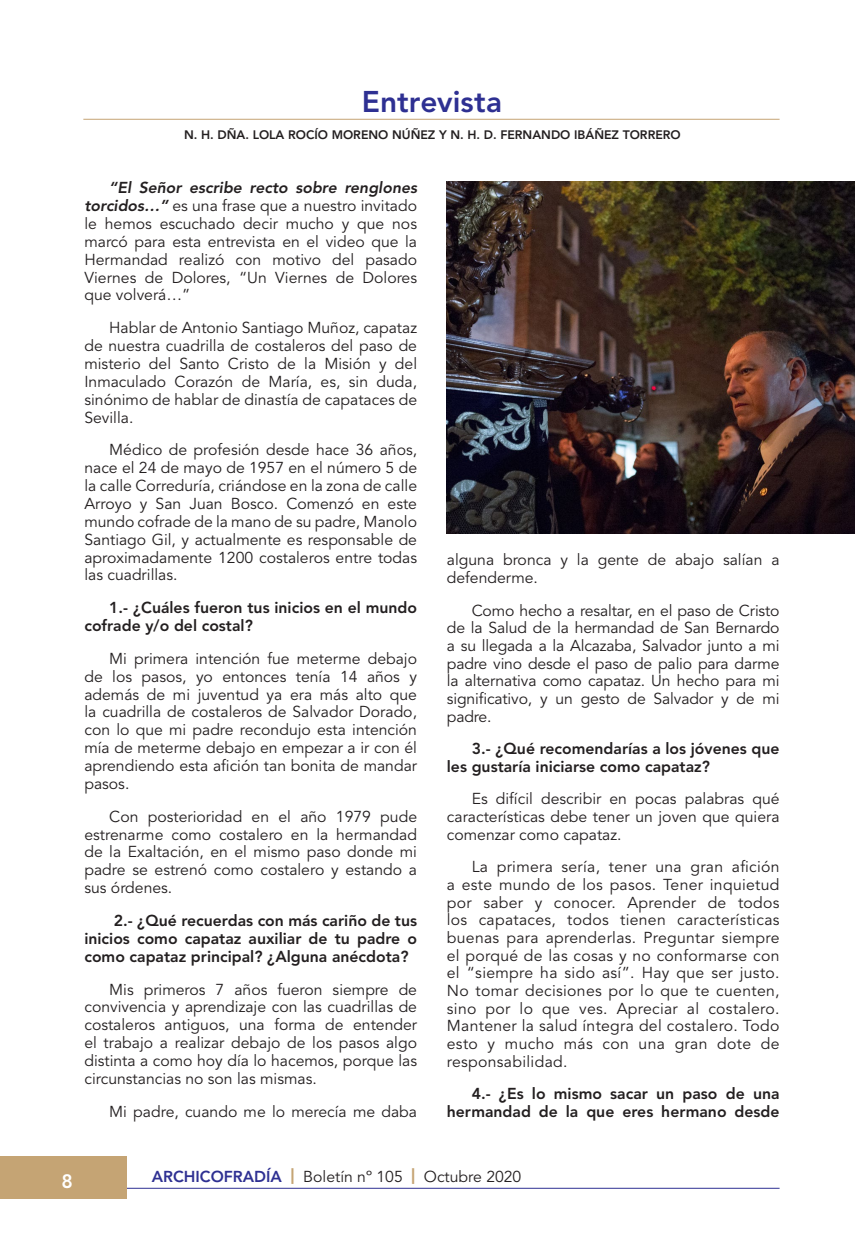
<style>
.page{position:relative;width:864px;height:1236px;background:#fff}
.page>*{position:absolute;margin:0;border:0;box-sizing:border-box;transform-origin:0 0}
.t1{font:800 29.75px "Avenir LT Std";letter-spacing:.005em;color:#2e3092}
.t2{font:800 19.25px "Avenir LT Std";color:#fff}
.t3{font:15.75px/17.8px "Avenir LT Std";color:#231f20;text-align:justify}
.t4{font:800 15.75px/17.8px "Avenir LT Std";color:#231f20}
.t5{font:800 12.25px "Avenir LT Std";color:#231f20}
.s1{font-weight:800;font-style:italic}
.s2{font-weight:800;color:#2e3092}
.s3{font-weight:900;color:#c5a474}
</style>
<div class="page">
<hr style="left:120px;top:1187px;width:659px;height:1px;background:#2e3092">
<div style="left:0;top:1156px;width:126px;height:42px;background:#c5a474"></div>
<hr style="left:83px;top:119px;width:696px;height:1px;background:#c5a474">
<img style="left:446px;top:181px;width:407px;height:352px">
<h1 class="t1" style="left:361px;top:84px;width:142px">Entrevista</h1>
<p class="t5" style="left:184px;top:127px;width:498px">N. H. DÑA. LOLA ROCÍO MORENO NÚÑEZ Y N. H. D. FERNANDO IBÁÑEZ TORRERO</p>
<p class="t3" style="left:84px;top:179px;width:334px;text-indent:25px"><span class="s1">“El Señor escribe recto sobre renglones torcidos…”</span> es una frase que a nuestro invitado le hemos escuchado decir mucho y que nos marcó para esta entrevista en el video que la Hermandad realizó con motivo del pasado Viernes de Dolores, “Un Viernes de Dolores que volverá…”</p>
<p class="t3" style="left:84px;top:319px;width:334px;text-indent:25px">Hablar de Antonio Santiago Muñoz, capataz de nuestra cuadrilla de costaleros del paso de misterio del Santo Cristo de la Misión y del Inmaculado Corazón de María, es, sin duda, sinónimo de hablar de dinastía de capataces de Sevilla.</p>
<p class="t3" style="left:84px;top:441px;width:334px;text-indent:25px">Médico de profesión desde hace 36 años, nace el 24 de mayo de 1957 en el número 5 de la calle Correduría, criándose en la zona de calle Arroyo y San Juan Bosco. Comenzó en este mundo cofrade de la mano de su padre, Manolo Santiago Gil, y actualmente es responsable de aproximadamente 1200 costaleros entre todas las cuadrillas.</p>
<p class="t4" style="left:84px;top:598px;width:334px;text-indent:25px">1.- ¿Cuáles fueron tus inicios en el mundo cofrade y/o del costal?</p>
<p class="t3" style="left:84px;top:650px;width:334px;text-indent:25px">Mi primera intención fue meterme debajo de los pasos, yo entonces tenía 14 años y además de mi juventud ya era más alto que la cuadrilla de costaleros de Salvador Dorado, con lo que mi padre recondujo esta intención mía de meterme debajo en empezar a ir con él aprendiendo esta afición tan bonita de mandar pasos.</p>
<p class="t3" style="left:84px;top:807px;width:334px;text-indent:25px">Con posterioridad en el año 1979 pude estrenarme como costalero en la hermandad de la Exaltación, en el mismo paso donde mi padre se estrenó como costalero y estando a sus órdenes.</p>
<p class="t4" style="left:84px;top:911px;width:334px;text-align:justify;text-indent:29px">2.- ¿Qué recuerdas con más cariño de tus inicios como capataz auxiliar de tu padre o como capataz principal? ¿Alguna anécdota?</p>
<p class="t3" style="left:84px;top:980px;width:334px;text-indent:25px">Mis primeros 7 años fueron siempre de convivencia y aprendizaje con las cuadrillas de costaleros antiguos, una forma de entender el trabajo a realizar debajo de los pasos algo distinta a como hoy día lo hacemos, porque las circunstancias no son las mismas.</p>
<p class="t3" style="left:109px;top:1102px;width:309px">Mi padre, cuando me lo merecía me daba</p>
<p class="t3" style="left:446px;top:551px;width:334px">alguna bronca y la gente de abajo salían a defenderme.</p>
<p class="t3" style="left:446px;top:601px;width:334px;text-indent:25px">Como hecho a resaltar, en el paso de Cristo de la Salud de la hermandad de San Bernardo a su llegada a la Alcazaba, Salvador junto a mi padre vino desde el paso de palio para darme la alternativa como capataz. Un hecho para mi significativo, y un gesto de Salvador y de mi padre.</p>
<p class="t4" style="left:446px;top:739px;width:334px;text-indent:25px">3.- ¿Qué recomendarías a los jóvenes que les gustaría iniciarse como capataz?</p>
<p class="t3" style="left:446px;top:790px;width:334px;text-indent:25px">Es difícil describir en pocas palabras qué características debe tener un joven que quiera comenzar como capataz.</p>
<p class="t3" style="left:446px;top:858px;width:334px;text-indent:25px">La primera sería, tener una gran afición a este mundo de los pasos. Tener inquietud por saber y conocer. Aprender de todos los capataces, todos tienen características buenas para aprenderlas. Preguntar siempre el porqué de las cosas y no conformarse con el “siempre ha sido así”. Hay que ser justo.<br>No tomar decisiones por lo que te cuenten, sino por lo que ves. Apreciar al costalero.<br>Mantener la salud íntegra del costalero. Todo esto y mucho más con una gran dote de responsabilidad.</p>
<p class="t4" style="left:446px;top:1084px;width:334px;text-align:right">4.- ¿Es lo mismo sacar un paso de una hermandad de la que eres hermano desde</p>
<p class="t2" style="left:61px;top:1169px;width:13px">8</p>
<p class="t3" style="left:152px;top:1167px;width:371px"><span class="s2">ARCHICOFRADÍA</span> <span class="s3">|</span> Boletín nº 105 <span class="s3">|</span> Octubre 2020</p>
</div>
